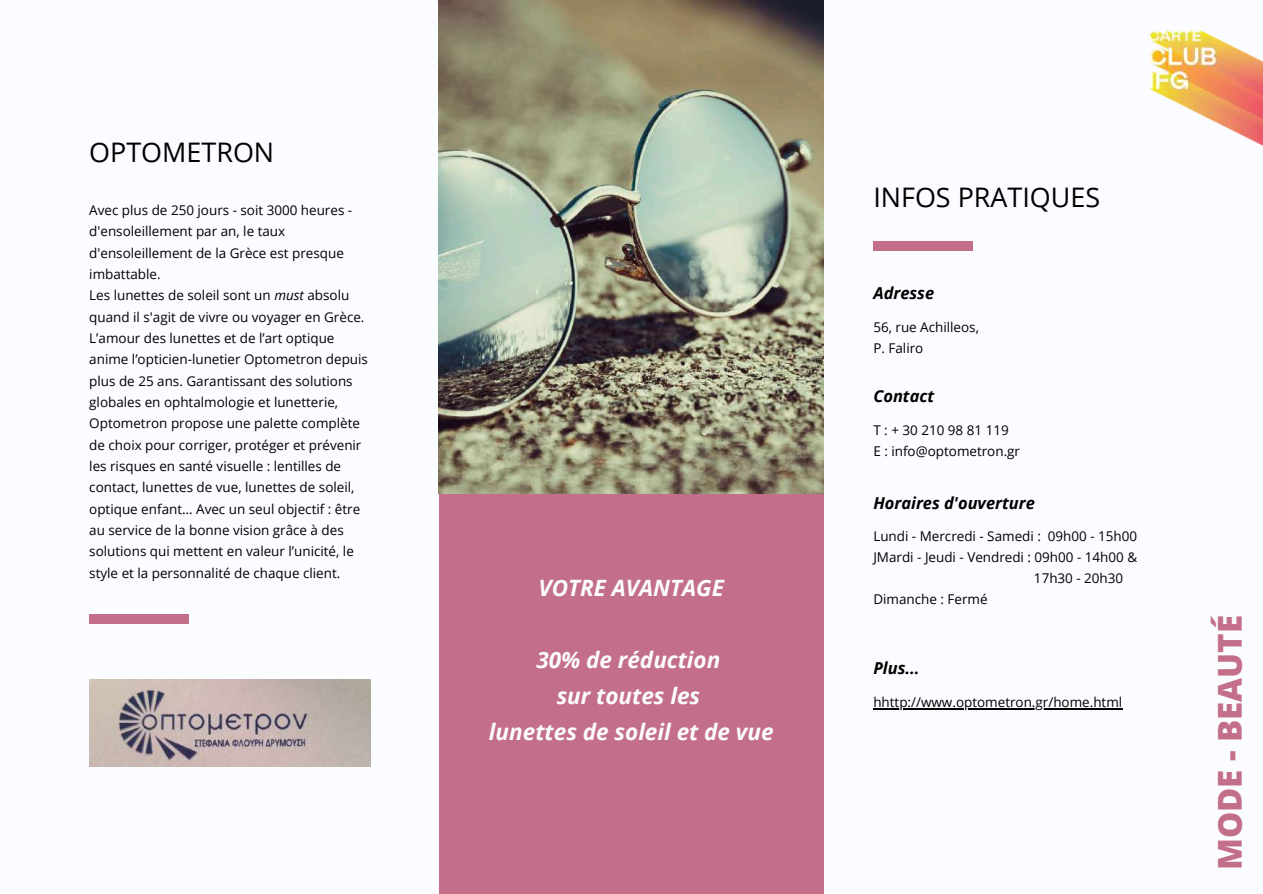
<style>
.page{position:relative;width:1263px;height:894px;background:#fff}
.page>*{position:absolute;margin:0;border:0;box-sizing:border-box;transform-origin:0 0}
.t1{font:800 33px "Open Sans";color:#c46f89}
.t2{font:26.85px "Open Sans";color:#000}
.t3{font:italic 700 22.5px/36px "Open Sans";color:#fbfcff;text-align:center}
.t4{font:italic 700 16.5px "Open Sans";color:#000}
.t5{font:13.5px/21.3px "Open Sans";color:#000}
.s1{font-style:italic}
</style>
<div class="page">
<div style="left:0;top:0;width:1263px;height:893px;background:#fbfcff"></div>
<div style="left:439px;top:493px;width:385px;height:400px;background:#c46f89"></div>
<div style="left:873px;top:241px;width:100px;height:10px;background:#c46f89"></div>
<img style="left:1148px;top:30px;width:115px;height:116px">
<div style="left:89px;top:614px;width:100px;height:9px;background:#c46f89"></div>
<img style="left:89px;top:679px;width:282px;height:87px">
<img style="left:439px;top:0;width:385px;height:493px">
<hr style="left:873px;top:708px;width:249px;height:1px;background:#000">
<h2 class="t2" style="left:89px;top:133px;width:186px">OPTOMETRON</h2>
<p class="t5" style="left:89px;top:199px;width:280px">Avec plus de 250 jours - soit 3000 heures - d'ensoleillement par an, le taux d'ensoleillement de la Grèce est presque imbattable.<br>Les lunettes de soleil sont un <span class="s1">must</span> absolu quand il s'agit de vivre ou voyager en Grèce.<br>L’amour des lunettes et de l’art optique anime l’opticien-lunetier Optometron depuis plus de 25 ans. Garantissant des solutions globales en ophtalmologie et lunetterie, Optometron propose une palette complète de choix pour corriger, protéger et prévenir les risques en santé visuelle : lentilles de contact, lunettes de vue, lunettes de soleil, optique enfant… Avec un seul objectif : être au service de la bonne vision grâce à des solutions qui mettent en valeur l’unicité, le style et la personnalité de chaque client.</p>
<h3 class="t3" style="left:539px;top:569px;width:187px">VOTRE AVANTAGE</h3>
<h3 class="t3" style="left:489px;top:641px;width:286px">30% de réduction<br>sur toutes les<br>lunettes de soleil et de vue</h3>
<h2 class="t2" style="left:873px;top:179px;width:228px">INFOS PRATIQUES</h2>
<p class="t4" style="left:873px;top:282px;width:62px">Adresse</p>
<p class="t5" style="left:873px;top:316px;width:107px;line-height:20.9px">56, rue Achilleos,<br>P. Faliro</p>
<p class="t4" style="left:873px;top:385px;width:62px">Contact</p>
<p class="t5" style="left:873px;top:419px;width:148px;line-height:20.9px">Τ : +302109881119<br>Ε : info@optometron.gr</p>
<p class="t4" style="left:873px;top:491px;width:163px">Horaires d'ouverture</p>
<p class="t5" style="left:873px;top:525px;width:265px">Lundi - Mercredi - Samedi : 09h00 - 15h00</p>
<p class="t5" style="left:873px;top:546px;width:265px">JMardi - Jeudi - Vendredi : 09h00 - 14h00 &amp;</p>
<p class="t5" style="left:1034px;top:567px;width:91px">17h30 - 20h30</p>
<p class="t5" style="left:873px;top:587px;width:116px">Dimanche : Fermé</p>
<p class="t4" style="left:873px;top:656px;width:48px">Plus...</p>
<p class="t5" style="left:873px;top:691px;width:250px">hhttp://www.optometron.gr/home.html</p>
<h1 class="t1" style="left:1206px;top:870px;width:256px;rotate:-90deg">MODE - BEAUTÉ</h1>
</div>
